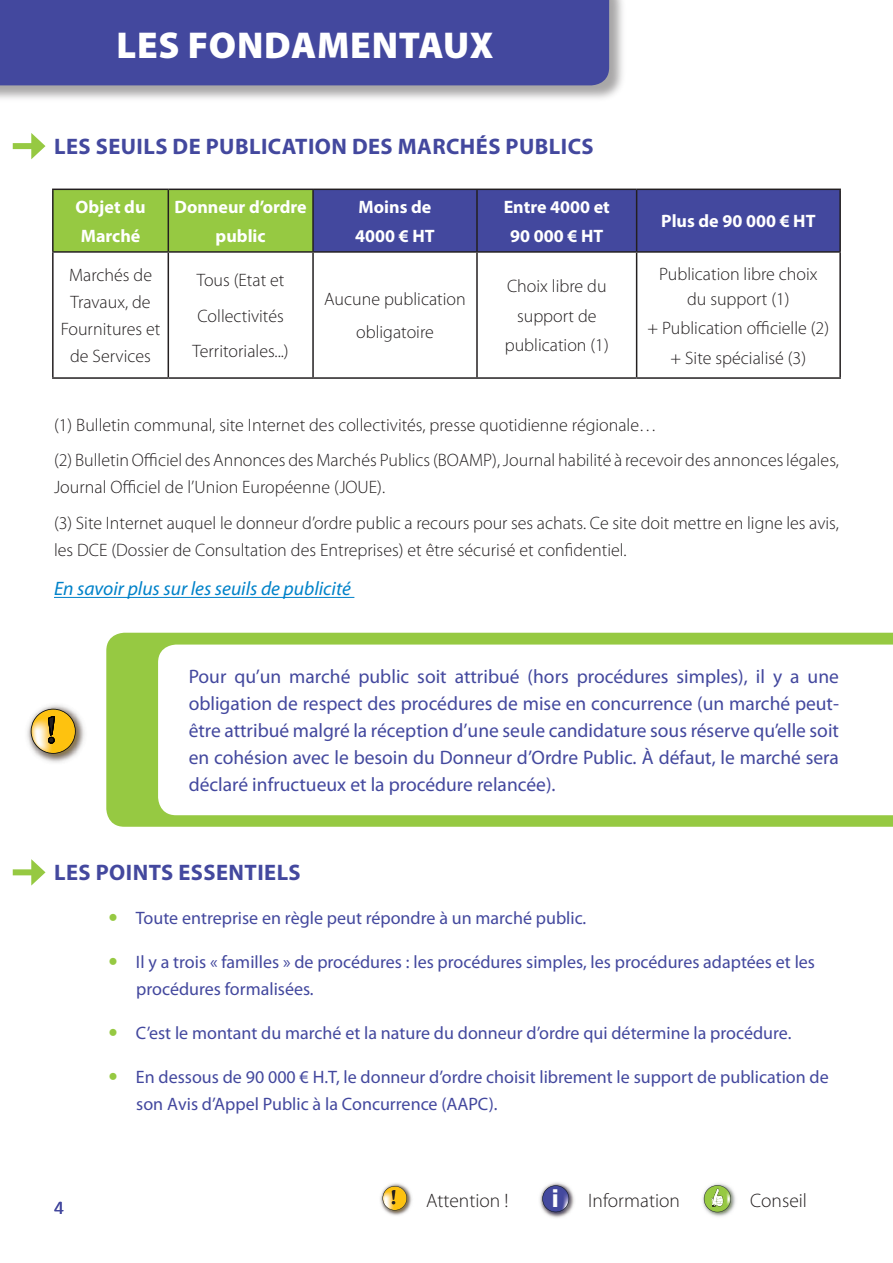
<style>
.page{position:relative;width:893px;height:1263px;background:#fff}
.page>*{position:absolute;margin:0;border:0;box-sizing:border-box;transform-origin:0 0}
.t1{font:900 37.5px "Myriad Pro";letter-spacing:.02em;color:#fff}
.t2{font:700 37.5px "Palatino Linotype";color:#7cacd4}
.t3{font:700 23.25px "Tahoma";color:#fff}
.t4{font:700 22.5px "Myriad Pro";letter-spacing:.02em;color:#43489e}
.t5{font:700 20.25px "Palatino Linotype";color:#7cacd4}
.t6{font:19.5px/27px "Myriad Pro";color:#43489e;text-align:justify}
.t7{font:italic 19.5px "Myriad Pro";color:#0082c9}
.t8{font:300 19.5px "Myriad Pro";color:#231f20}
.t9{font:300 18px/35.5px "Myriad Pro";color:#231f20;text-align:center}
.t10{font:18px/27px "Myriad Pro";color:#43489e}
.t11{font:700 18px/29.5px "Myriad Pro";color:#fff}
</style>
<div class="page">
<img style="left:702px;top:1183px;width:34px;height:34px">
<svg style="left:704px;top:1185px;width:27px;height:27px"></svg>
<img style="left:540px;top:1182px;width:34px;height:36px">
<svg style="left:542px;top:1185px;width:27px;height:27px"></svg>
<img style="left:380px;top:1183px;width:32px;height:33px">
<svg style="left:383px;top:1186px;width:24px;height:24px"></svg>
<svg style="left:106px;top:633px;width:786px;height:194px;background:#98ca46"></svg>
<svg style="left:158px;top:644px;width:734px;height:171px"></svg>
<img style="left:27px;top:704px;width:58px;height:59px">
<svg style="left:31px;top:709px;width:45px;height:45px;background:#d6b351"></svg>
<hr style="left:54px;top:597px;width:300px;height:1px;background:#0082c9">
<div style="left:13px;top:143px;width:24px;height:6px;background:#96c942"></div>
<svg style="left:31px;top:133px;width:14px;height:26px"></svg>
<div style="left:13px;top:869px;width:24px;height:6px;background:#96c942"></div>
<svg style="left:31px;top:859px;width:14px;height:26px"></svg>
<svg style="left:54px;top:190px;width:785px;height:61px;background:#5e727f"></svg>
<hr style="left:52px;top:189px;width:116px;height:1px;background:#231f20">
<hr style="left:52px;top:190px;width:2px;height:61px;background:#231f20">
<hr style="left:168px;top:189px;width:145px;height:1px;background:#231f20">
<hr style="left:168px;top:190px;width:1px;height:61px;background:#231f20">
<hr style="left:313px;top:189px;width:164px;height:1px;background:#231f20">
<hr style="left:312px;top:190px;width:2px;height:61px;background:#231f20">
<hr style="left:477px;top:189px;width:160px;height:1px;background:#231f20">
<hr style="left:476px;top:190px;width:2px;height:61px;background:#231f20">
<hr style="left:637px;top:189px;width:204px;height:1px;background:#231f20">
<hr style="left:636px;top:190px;width:1px;height:61px;background:#231f20">
<hr style="left:839px;top:190px;width:2px;height:61px;background:#231f20">
<hr style="left:52px;top:251px;width:116px;height:2px;background:#231f20">
<hr style="left:52px;top:253px;width:2px;height:124px;background:#231f20">
<hr style="left:168px;top:251px;width:145px;height:2px;background:#231f20">
<hr style="left:168px;top:253px;width:1px;height:124px;background:#231f20">
<hr style="left:313px;top:251px;width:164px;height:2px;background:#231f20">
<hr style="left:312px;top:253px;width:2px;height:124px;background:#231f20">
<hr style="left:477px;top:251px;width:160px;height:2px;background:#231f20">
<hr style="left:476px;top:253px;width:2px;height:124px;background:#231f20">
<hr style="left:637px;top:251px;width:204px;height:2px;background:#231f20">
<hr style="left:636px;top:253px;width:1px;height:124px;background:#231f20">
<hr style="left:839px;top:253px;width:2px;height:124px;background:#231f20">
<hr style="left:52px;top:377px;width:116px;height:2px;background:#231f20">
<hr style="left:168px;top:377px;width:145px;height:2px;background:#231f20">
<hr style="left:313px;top:377px;width:164px;height:2px;background:#231f20">
<hr style="left:477px;top:377px;width:160px;height:2px;background:#231f20">
<hr style="left:637px;top:377px;width:204px;height:2px;background:#231f20">
<div style="left:0;top:0;width:627px;height:103px;background:#231f20;opacity:.4"></div>
<div style="left:0;top:0;width:609px;height:85px;background:#43489e"></div>
<h1 class="t1" style="left:117px;top:21px;width:176px">LES FONDAM</h1>
<h1 class="t1" style="left:350px;top:21px;width:145px">ENTAUX</h1>
<p class="t4" style="left:54px;top:131px;width:541px">LES SEUILS DE PUBLICATION DES MARCHÉS PUBLICS</p>
<p class="t11" style="left:76px;top:191px;width:71px">OBJET DU<br>MARCHÉ</p>
<p class="t11" style="left:175px;top:191px;width:134px;text-align:center">DONNEUR D’ORDRE<br>PUBLIC</p>
<p class="t11" style="left:355px;top:191px;width:78px">MOINS DE<br>4000 € HT</p>
<p class="t11" style="left:510px;top:191px;width:101px;text-indent:-7px">ENTRE 4000 ET<br>90 000 € HT</p>
<p class="t9" style="left:61px;top:262px;width:101px;line-height:27px">Marchés de<br>Travaux, de<br>Fournitures et de Services</p>
<p class="t9" style="left:193px;top:262px;width:98px;text-align:left">Tous (Etat et<br>Collectivités<br>Territoriales...)</p>
<p class="t9" style="left:324px;top:282px;width:143px;line-height:33.5px">Aucune publication obligatoire</p>
<p class="t9" style="left:505px;top:271px;width:106px;line-height:29.5px">Choix libre du support de publication (1)</p>
<p class="t11" style="left:661px;top:206px;width:144px">PLUS DE 90 000 € HT</p>
<p class="t9" style="left:659px;top:261px;width:160px;line-height:25px">Publication libre choix du support (1)</p>
<p class="t9" style="left:648px;top:313px;width:183px;line-height:29.2px">+ Publication officielle (2) + Site spécialisé (3)</p>
<p class="t9" style="left:54px;top:407px;width:786px;text-align:left">(1) Bulletin communal, site Internet des collectivités, presse quotidienne régionale…<br>(2) Bulletin Officiel des Annonces des Marchés Publics (BOAMP), Journal habilité à recevoir des annonces légales,</p>
<p class="t9" style="left:54px;top:469px;width:786px;text-align:left">Journal Officiel de l’Union Européenne (JOUE).<br>(3) Site Internet auquel le donneur d’ordre public a recours pour ses achats. Ce site doit mettre en ligne les avis,</p>
<p class="t9" style="left:54px;top:532px;width:574px">les DCE (Dossier de Consultation des Entreprises) et être sécurisé et confidentiel.</p>
<p class="t7" style="left:54px;top:577px;width:298px">En savoir plus sur les seuils de publicité</p>
<h1 class="t2" style="left:46px;top:703px;width:12px">!</h1>
<p class="t6" style="left:189px;top:663px;width:652px">Pour qu’un marché public soit attribué (hors procédures simples), il y a une obligation de respect des procédures de mise en concurrence (un marché peut&shy;être attribué malgré la réception d’une seule candidature sous réserve qu’elle soit en cohésion avec le besoin du Donneur d’Ordre Public. à défaut, le marché sera déclaré infructueux et la procédure relancée).</p>
<p class="t4" style="left:54px;top:858px;width:248px">LES POINTS ESSENTIELS</p>
<p class="t10" style="left:136px;top:904px;width:452px">Toute entreprise en règle peut répondre à un marché public.</p>
<p class="t10" style="left:136px;top:948px;width:681px">Il y a trois « familles » de procédures : les procédures simples, les procédures adaptées et les procédures formalisées.</p>
<p class="t10" style="left:136px;top:1019px;width:657px">C’est le montant du marché et la nature du donneur d’ordre qui détermine la procédure.</p>
<p class="t10" style="left:136px;top:1063px;width:694px">En dessous de 90 000 € H.T, le donneur d’ordre choisit librement le support de publication de son avis d’Appel Public à la Concurrence (AAPC).</p>
<p class="t5" style="left:391px;top:1183px;width:7px">!</p>
<p class="t8" style="left:426px;top:1188px;width:84px">Attention !</p>
<p class="t3" style="left:552px;top:1182px;width:9px">i</p>
<p class="t8" style="left:588px;top:1188px;width:93px">Information</p>
<p class="t8" style="left:750px;top:1188px;width:58px">Conseil</p>
</div>
